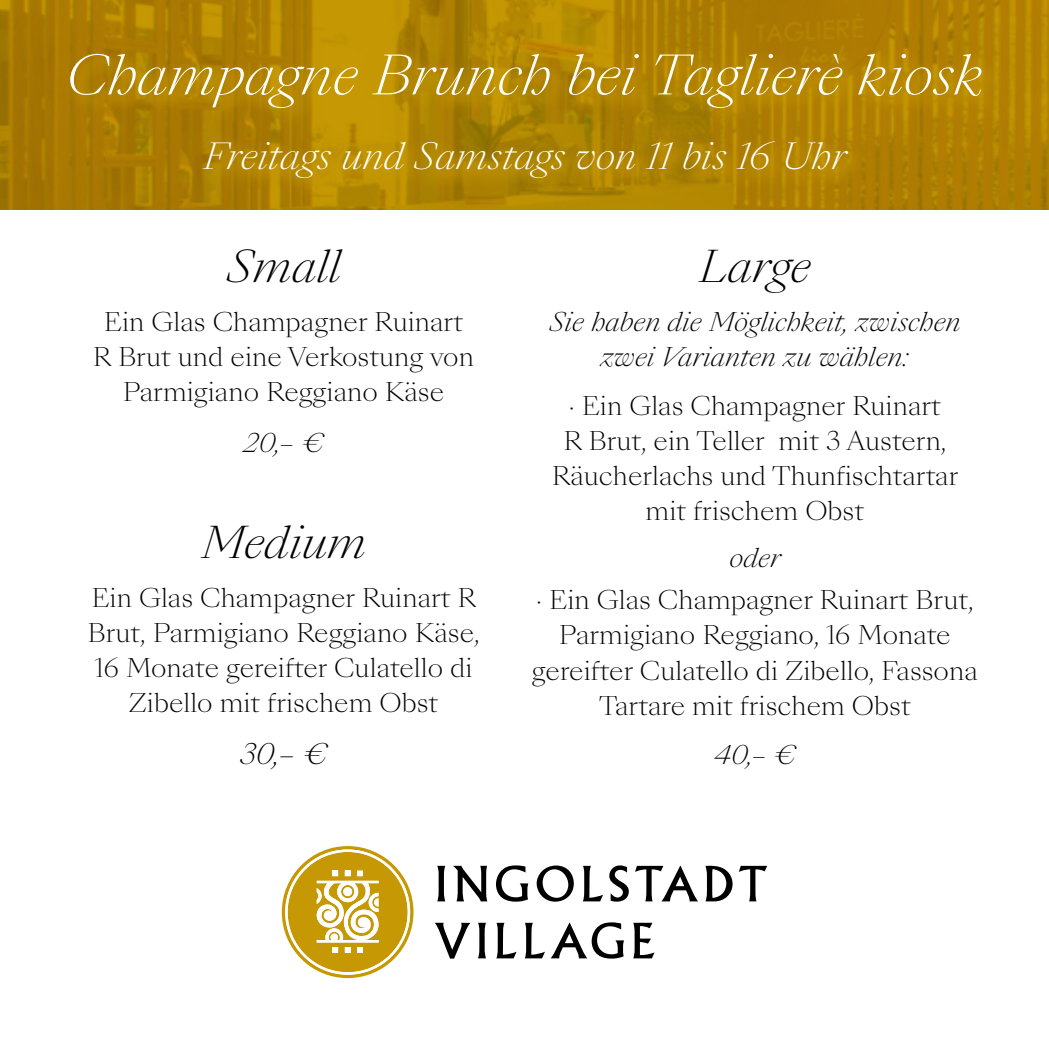
<style>
.page{position:relative;width:1049px;height:1049px;background:#fff}
.page>*{position:absolute;margin:0;border:0;box-sizing:border-box;transform-origin:0 0}
.t1{font:italic 300 52.5px "Sang Bleu Kingdom";color:#fff}
.t2{font:italic 300 42.5px "Sang Bleu Kingdom";color:#000}
.t3{font:italic 300 35px "Sang Bleu Kingdom";color:#fff}
.t4{font:italic 300 27.5px "Sang Bleu Kingdom";color:#000}
.t5{font:300 25px/35px "Sang Bleu Kingdom";color:#000;text-align:center}
.t6{font:italic 300 25px/35px "Sang Bleu Kingdom";color:#000;text-align:center}
</style>
<div class="page">
<svg style="left:437px;top:866px;width:8px;height:35px"></svg>
<svg style="left:453px;top:866px;width:34px;height:35px"></svg>
<svg style="left:496px;top:865px;width:32px;height:37px"></svg>
<svg style="left:537px;top:865px;width:37px;height:37px"></svg>
<svg style="left:583px;top:866px;width:20px;height:35px"></svg>
<svg style="left:609px;top:865px;width:20px;height:37px"></svg>
<svg style="left:635px;top:866px;width:63px;height:35px"></svg>
<svg style="left:705px;top:866px;width:27px;height:35px"></svg>
<svg style="left:739px;top:866px;width:28px;height:35px"></svg>
<svg style="left:435px;top:923px;width:35px;height:35px"></svg>
<svg style="left:478px;top:923px;width:8px;height:35px"></svg>
<svg style="left:496px;top:923px;width:21px;height:35px"></svg>
<svg style="left:525px;top:923px;width:20px;height:35px"></svg>
<svg style="left:551px;top:922px;width:73px;height:36px"></svg>
<svg style="left:633px;top:923px;width:21px;height:35px"></svg>
<svg style="left:282px;top:846px;width:131px;height:132px"></svg>
<img style="left:0;top:0;width:1049px;height:209px">
<div style="left:65px;top:47px;width:937px;height:152px;background:#c69803;opacity:.75"></div>
<h1 class="t1" style="left:66px;top:40px;width:919px">Champagne Brunch bei Taglierè kiosk</h1>
<h3 class="t3" style="left:204px;top:133px;width:644px">Freitags und Samstags von 11 bis 16 Uhr</h3>
<h2 class="t2" style="left:227px;top:237px;width:115px">Small</h2>
<p class="t5" style="left:93px;top:305px;width:382px">Ein Glas Champagner Ruinart<br>R Brut und eine Verkostung von<br>Parmigiano Reggiano Käse</p>
<p class="t6" style="left:244px;top:427px;width:81px">20,– €</p>
<h2 class="t2" style="left:201px;top:513px;width:166px">Medium</h2>
<p class="t5" style="left:88px;top:581px;width:393px">Ein Glas Champagner Ruinart R<br>Brut, Parmigiano Reggiano Käse,<br>16 Monate gereifter Culatello di<br>Zibello mit frischem Obst</p>
<p class="t4" style="left:240px;top:735px;width:88px">30,– €</p>
<h2 class="t2" style="left:699px;top:237px;width:113px">Large</h2>
<p class="t6" style="left:549px;top:305px;width:413px">Sie haben die Möglichkeit, zwischen zwei Varianten zu wählen:</p>
<p class="t5" style="left:552px;top:389px;width:408px">· Ein Glas Champagner Ruinart<br>R Brut, ein Teller mit 3 Austern,<br>Räucherlachs und Thunfischtartar mit frischem Obst</p>
<p class="t6" style="left:729px;top:541px;width:53px">oder</p>
<p class="t5" style="left:532px;top:584px;width:447px">· Ein Glas Champagner Ruinart Brut, Parmigiano Reggiano, 16 Monate gereifter Culatello di Zibello, Fassona Tartare mit frischem Obst</p>
<p class="t6" style="left:714px;top:738px;width:83px">40,– €</p>
</div>
